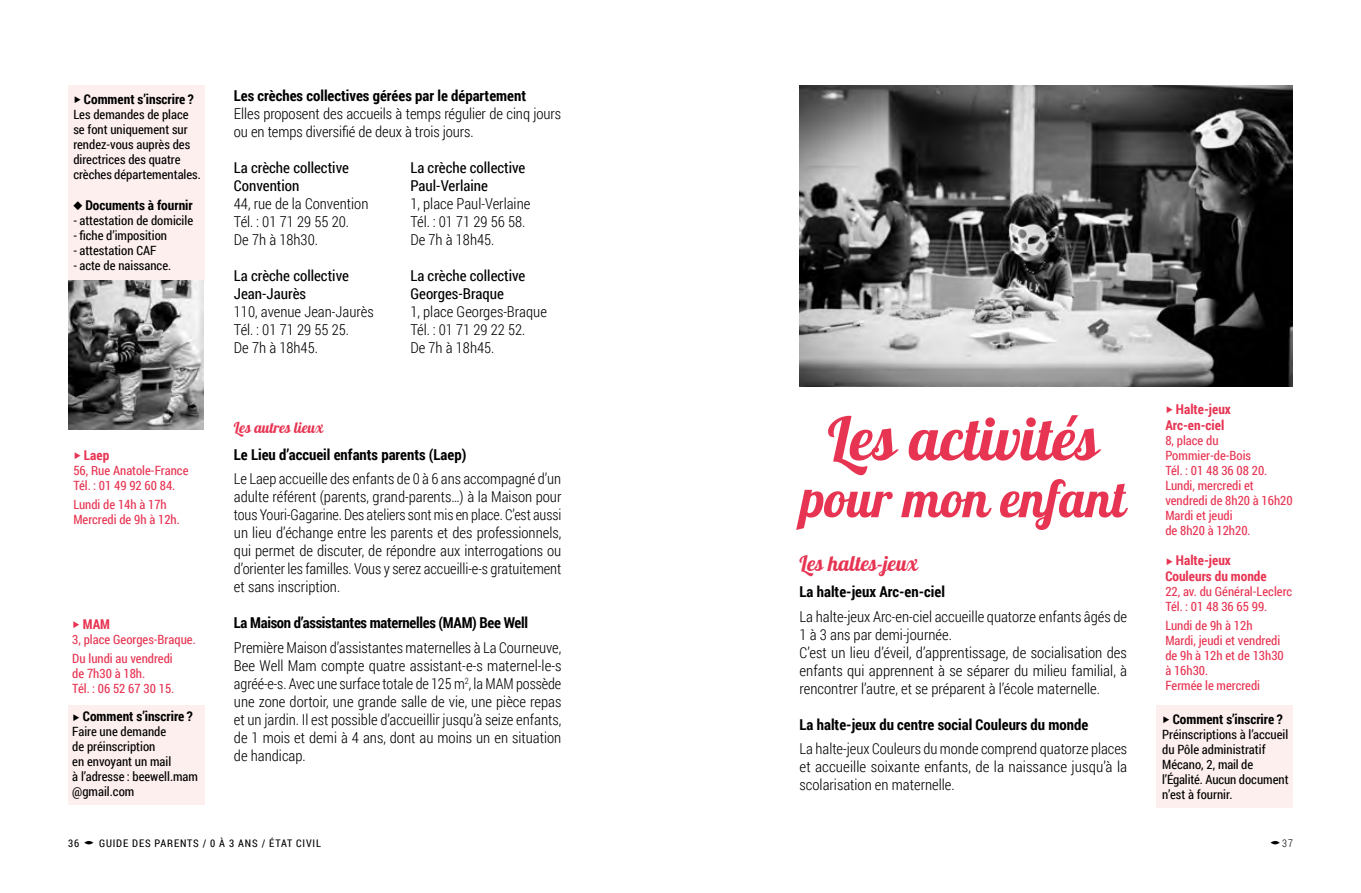
<style>
.page{position:relative;width:1361px;height:893px;background:#fff}
.page>*{position:absolute;margin:0;border:0;box-sizing:border-box;transform-origin:0 0}
.t1{font:60px "Pattaya";color:#e73452}
.t2{font:51px "Pattaya";color:#e73452}
.t3{font:21px "Pattaya";color:#e73452}
.t4{font:300 15px/18px "Roboto Condensed";color:#000}
.t5{font:700 15px "Roboto Condensed";color:#000}
.t6{font:15px/18px "Roboto Condensed";color:#000}
.t7{font:700 15px "Roboto Condensed";letter-spacing:-.02em;color:#000}
.t8{font:15px "Pattaya";color:#e73452}
.t9{font:700 13.5px "Roboto Condensed";color:#000}
.t10{font:700 13.5px/15.8px "Roboto Condensed";color:#e73452}
.t11{font:12.75px/15px "Roboto Condensed";color:#000}
.t12{font:12.75px/15px "Roboto Condensed";color:#e73452}
.t13{font:10.5px "Roboto Condensed";letter-spacing:.08em;color:#000}
.t14{font:300 10.5px "Roboto Condensed";color:#000}
</style>
<div class="page">
<img style="left:799px;top:85px;width:494px;height:302px">
<div style="left:68px;top:85px;width:136px;height:196px;background:#fdefee"></div>
<img style="left:68px;top:281px;width:136px;height:148px">
<div style="left:68px;top:705px;width:136px;height:100px;background:#fdefee"></div>
<div style="left:1157px;top:706px;width:136px;height:102px;background:#fdefee"></div>
<p class="t9" style="left:84px;top:89px;width:111px">Comment s’inscrire ?</p>
<p class="t11" style="left:73px;top:106px;width:129px">Les demandes de place se font uniquement sur rendez-vous auprès des directrices des quatre crèches départementales.</p>
<p class="t9" style="left:85px;top:195px;width:109px">Documents à fournir</p>
<p class="t11" style="left:73px;top:212px;width:121px">- attestation de domicile</p>
<p class="t11" style="left:73px;top:227px;width:95px">- fiche d’imposition</p>
<p class="t11" style="left:73px;top:242px;width:85px">- attestation CAF</p>
<p class="t11" style="left:73px;top:257px;width:99px">- acte de naissance.</p>
<p class="t10" style="left:84px;top:446px;width:27px">Laep</p>
<p class="t12" style="left:73px;top:462px;width:117px">56, Rue Anatole-France<br>Tél. : 01 49 92 60 84.</p>
<p class="t12" style="left:73px;top:496px;width:108px">Lundi de 14h à 17h<br>Mercredi de 9h à 12h.</p>
<p class="t10" style="left:83px;top:615px;width:29px">MAM</p>
<p class="t12" style="left:72px;top:629px;width:125px;line-height:19.2px">3, place Georges-Braque.<br>Du lundi au vendredi</p>
<p class="t12" style="left:72px;top:665px;width:103px">de 7h30 à 18h.<br>Tél. : 06 52 67 30 15.</p>
<p class="t9" style="left:83px;top:707px;width:111px">Comment s’inscrire ?</p>
<p class="t11" style="left:72px;top:724px;width:127px">Faire une demande<br>de préinscription<br>en envoyant un mail<br>à l’adresse : beewell.mam @gmail.com</p>
<p class="t5" style="left:234px;top:85px;width:294px">Les crèches collectives gérées par le département</p>
<p class="t4" style="left:234px;top:104px;width:329px">Elles proposent des accueils à temps régulier de cinq jours ou en temps diversifié de deux à trois jours.</p>
<p class="t6" style="left:234px;top:158px;width:116px">La crèche collective<br>Convention</p>
<p class="t4" style="left:234px;top:194px;width:136px">44, rue de la Convention<br>Tél. : 01 71 29 55 20.<br>De 7h à 18h30.</p>
<p class="t6" style="left:234px;top:266px;width:116px">La crèche collective<br>Jean-Jaurès</p>
<p class="t4" style="left:234px;top:302px;width:141px">110, avenue Jean-Jaurès<br>Tél. : 01 71 29 55 25.<br>De 7h à 18h45.</p>
<p class="t6" style="left:410px;top:158px;width:116px">La crèche collective<br>Paul-Verlaine</p>
<p class="t4" style="left:410px;top:194px;width:121px">1, place Paul-Verlaine<br>Tél. : 01 71 29 56 58.<br>De 7h à 18h45.</p>
<p class="t6" style="left:410px;top:266px;width:116px">La crèche collective<br>Georges-Braque</p>
<p class="t4" style="left:410px;top:302px;width:138px">1, place Georges-Braque<br>Tél. : 01 71 29 22 52.<br>De 7h à 18h45.</p>
<p class="t8" style="left:234px;top:418px;width:91px">Les autres lieux</p>
<p class="t5" style="left:234px;top:444px;width:234px">Le Lieu d’accueil enfants parents (Laep)</p>
<p class="t4" style="left:234px;top:469px;width:329px;text-align:justify">Le Laep accueille des enfants de 0 à 6 ans accompagné d’un adulte référent (parents, grand-parents…) à la Maison pour tous Youri-Gagarine. Des ateliers sont mis en place. C’est aussi un lieu d’échange entre les parents et des professionnels, qui permet de discuter, de répondre aux interrogations ou d’orienter les familles. Vous y serez accueilli-e-s gratuitement et sans inscription.</p>
<p class="t7" style="left:234px;top:612px;width:296px">La Maison d’assistantes maternelles (MAM) Bee Well</p>
<p class="t4" style="left:234px;top:638px;width:329px;text-align:justify">Première Maison d’assistantes maternelles à La Courneuve, Bee Well Mam compte quatre assistant-e-s maternel-le-s agréé-e-s. Avec une surface totale de 125 m<sup>2</sup>, la MAM possède une zone dortoir, une grande salle de vie, une pièce repas et un jardin. Il est possible d’accueillir jusqu’à seize enfants, de 1 mois et demi à 4 ans, dont au moins un en situation de handicap.</p>
<h1 class="t1" style="left:827px;top:400px;width:273px">Les activités</h1>
<h2 class="t2" style="left:801px;top:466px;width:326px">pour mon enfant</h2>
<h3 class="t3" style="left:799px;top:550px;width:120px">Les haltes-jeux</h3>
<p class="t5" style="left:799px;top:581px;width:147px">La halte-jeux Arc-en-ciel</p>
<p class="t4" style="left:799px;top:607px;width:329px">La halte-jeux Arc-en-ciel accueille quatorze enfants âgés de 1 à 3 ans par demi-journée.<br>C’est un lieu d’éveil, d’apprentissage, de socialisation des enfants qui apprennent à se séparer du milieu familial, à rencontrer l’autre, et se préparent à l’école maternelle.</p>
<p class="t5" style="left:799px;top:714px;width:290px">La halte-jeux du centre social Couleurs du monde</p>
<p class="t4" style="left:799px;top:739px;width:329px;text-align:justify">La halte-jeux Couleurs du monde comprend quatorze places et accueille soixante enfants, de la naissance jusqu’à la scolarisation en maternelle.</p>
<p class="t10" style="left:1165px;top:401px;width:67px;text-indent:11px">Halte-jeux<br>Arc-en-ciel</p>
<p class="t12" style="left:1165px;top:432px;width:129px">8, place du<br>Pommier-de-Bois<br>Tél. : 01 48 36 08 20.<br>Lundi, mercredi et vendredi de 8h20 à 16h20<br>Mardi et jeudi<br>de 8h20 à 12h20.</p>
<p class="t10" style="left:1165px;top:552px;width:103px;text-indent:11px">Halte-jeux<br>Couleurs du monde</p>
<p class="t12" style="left:1165px;top:584px;width:128px">22, av. du Général-Leclerc<br>Tél. : 01 48 36 65 99.</p>
<p class="t12" style="left:1165px;top:618px;width:120px">Lundi de 9h à 12h<br>Mardi, jeudi et vendredi de 9h à 12h et de 13h30 à 16h30.<br>Fermée le mercredi</p>
<p class="t9" style="left:1172px;top:709px;width:111px">Comment s’inscrire ?</p>
<p class="t11" style="left:1162px;top:726px;width:128px">Préinscriptions à l’accueil du Pôle administratif<br>Mécano, 2, mail de l’Égalité. Aucun document n’est à fournir.</p>
<p class="t13" style="left:68px;top:836px;width:13px">36</p>
<p class="t13" style="left:99px;top:836px;width:223px">GUIDE DES PARENTS / 0 À 3 ANS / ÉTAT CIVIL</p>
<p class="t14" style="left:1282px;top:836px;width:12px">37</p>
</div>
